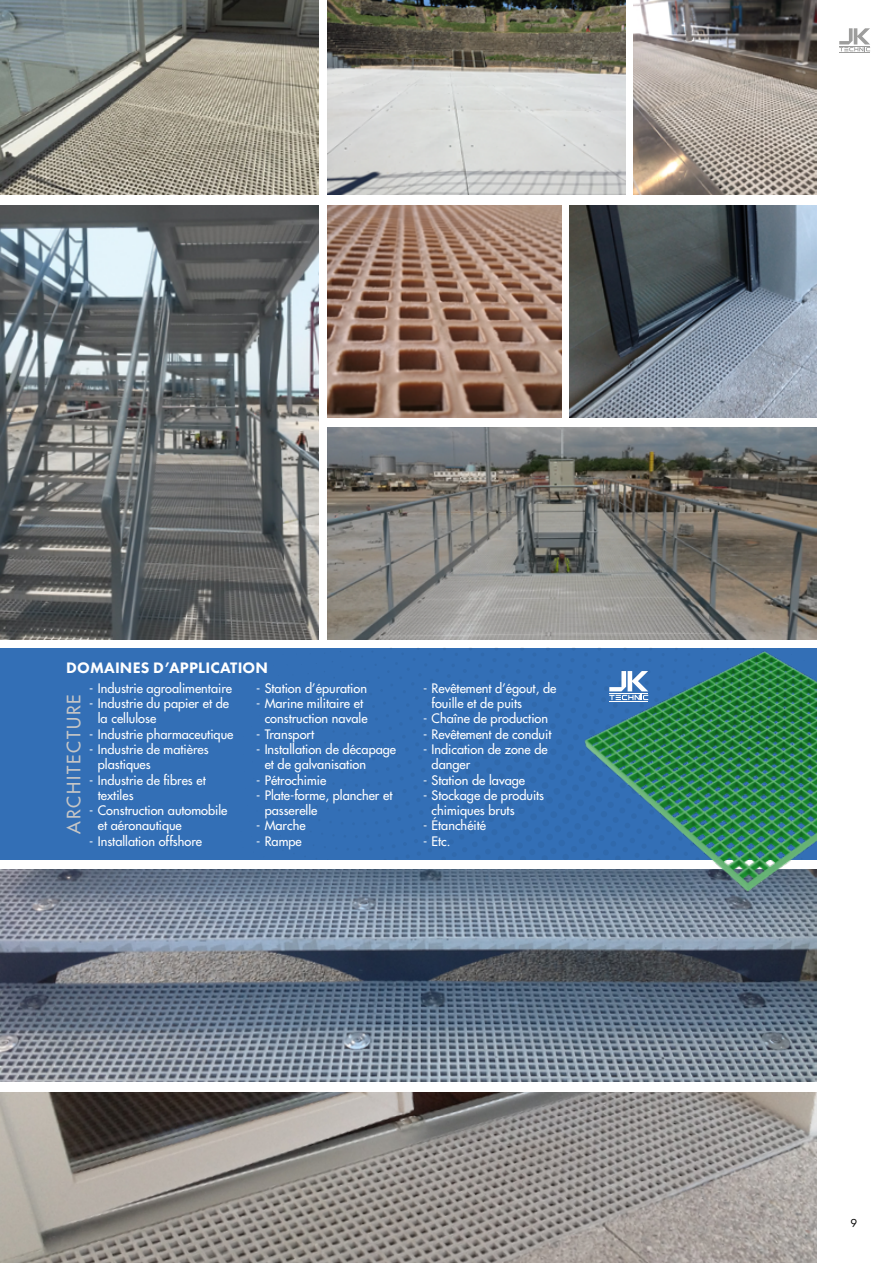
<style>
.page{position:relative;width:893px;height:1263px;background:#fff}
.page>*{position:absolute;margin:0;border:0;box-sizing:border-box;transform-origin:0 0}
.t1{font:18px "Futura";letter-spacing:.1em;color:#c6c6c6}
.t2{font:800 15.75px "Futura PT";letter-spacing:.01em;color:#fff}
.t3{font:12.75px/15.3px "Futura";color:#fff}
.t4{font:12px "Futura PT";color:#000}
</style>
<div class="page">
<svg style="left:839px;top:28px;width:31px;height:24px"></svg>
<img style="left:0;top:1093px;width:816px;height:170px">
<img style="left:0;top:870px;width:816px;height:211px">
<img style="left:0;top:205px;width:319px;height:434px">
<img style="left:0;top:0;width:319px;height:195px">
<img style="left:327px;top:0;width:298px;height:195px">
<img style="left:634px;top:0;width:182px;height:195px">
<img style="left:327px;top:205px;width:234px;height:212px">
<img style="left:569px;top:205px;width:247px;height:212px">
<img style="left:327px;top:428px;width:489px;height:211px">
<div style="left:0;top:648px;width:816px;height:211px;background:#336fb6"></div>
<svg style="left:238px;top:648px;width:579px;height:212px"></svg>
<img style="left:576px;top:647px;width:240px;height:245px">
<p class="t2" style="left:66px;top:658px;width:203px">DOMAINES D’APPLICATION</p>
<p class="t3" style="left:89px;top:680px;width:144px">- Industrie agroalimentaire</p>
<p class="t3" style="left:98px;top:695px;width:133px;text-indent:-9px">- Industrie du papier et de la cellulose</p>
<p class="t3" style="left:89px;top:726px;width:146px">- Industrie pharmaceutique</p>
<p class="t3" style="left:98px;top:741px;width:112px;text-indent:-9px">- Industrie de matières plastiques</p>
<p class="t3" style="left:98px;top:772px;width:109px;text-indent:-9px">- Industrie de fibres et textiles</p>
<p class="t3" style="left:98px;top:803px;width:131px;text-indent:-9px">- Construction automobile et aéronautique</p>
<p class="t3" style="left:89px;top:833px;width:114px">- Installation offshore</p>
<p class="t3" style="left:256px;top:680px;width:112px">- Station d’épuration</p>
<p class="t3" style="left:265px;top:695px;width:104px;text-indent:-9px">- Marine militaire et construction navale</p>
<p class="t3" style="left:256px;top:726px;width:60px">- Transport</p>
<p class="t3" style="left:265px;top:741px;width:133px;text-indent:-9px">- Installation de décapage et de galvanisation</p>
<p class="t3" style="left:256px;top:772px;width:72px">- Pétrochimie</p>
<p class="t3" style="left:265px;top:787px;width:129px;text-indent:-9px">- Plate-forme, plancher et passerelle</p>
<p class="t3" style="left:256px;top:818px;width:51px">- Marche</p>
<p class="t3" style="left:256px;top:833px;width:47px">- Rampe</p>
<h1 class="t1" style="left:62px;top:834px;width:141px;rotate:-90deg">ARCHITECTURE</h1>
<p class="t3" style="left:432px;top:680px;width:126px;text-indent:-9px">- Revêtement d’égout, de fouille et de puits</p>
<p class="t3" style="left:423px;top:711px;width:127px">- Chaîne de production</p>
<p class="t3" style="left:423px;top:726px;width:130px">- Revêtement de conduit</p>
<p class="t3" style="left:432px;top:741px;width:118px;text-indent:-9px">- Indication de zone de danger</p>
<p class="t3" style="left:423px;top:772px;width:104px">- Station de lavage</p>
<p class="t3" style="left:432px;top:787px;width:114px;text-indent:-9px">- Stockage de produits chimiques bruts</p>
<p class="t3" style="left:423px;top:818px;width:64px">- Étanchéité</p>
<p class="t3" style="left:423px;top:833px;width:29px">- Etc.</p>
<p class="t4" style="left:851px;top:1216px;width:8px">9</p>
</div>
